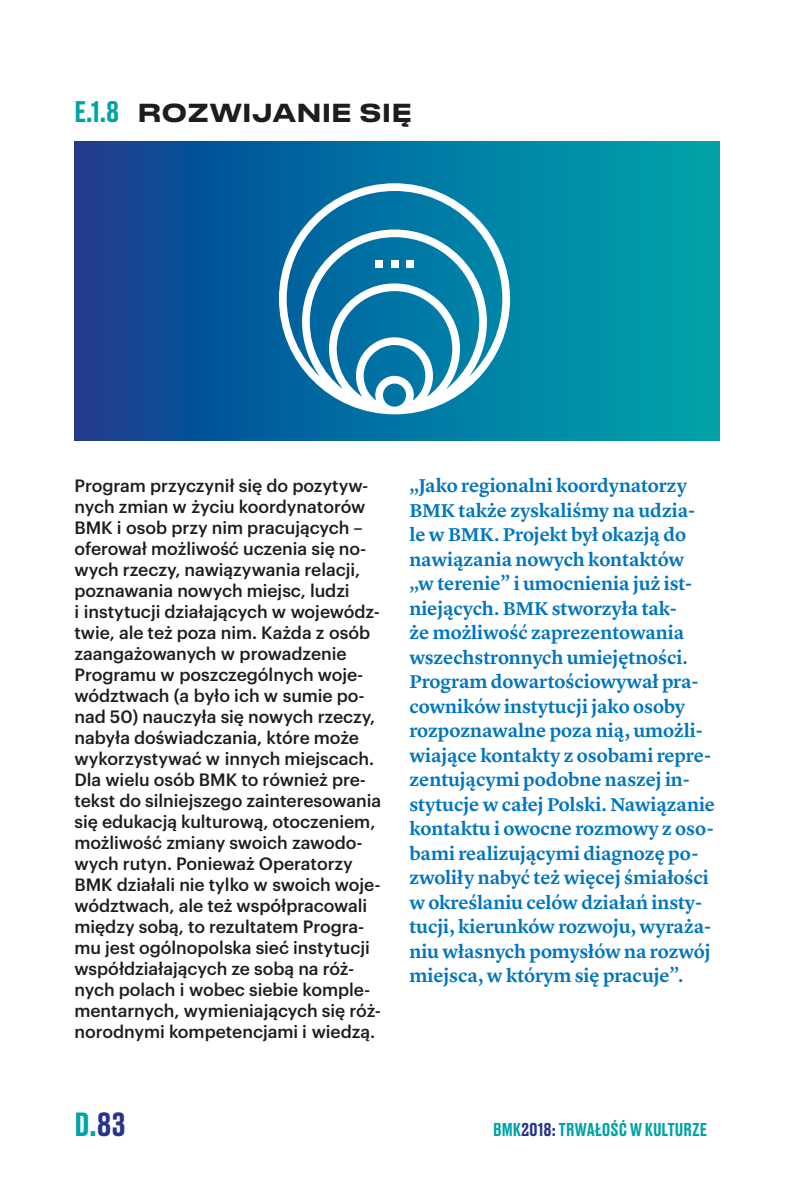
<style>
.page{position:relative;width:794px;height:1191px;background:#fff}
.page>*{position:absolute;margin:0;border:0;box-sizing:border-box;transform-origin:0 0}
.t1{font:500 31.5px "Druk Text";color:#00a3a6}
.t2{font:500 24.5px "Druk Text Wide";color:#1d1d1b}
.t3{font:600 19.25px/24.5px "Lyon Text";color:#0075bf}
.t4{font:500 17.5px/21px "Graphik";color:#1d1d1b}
.t5{font:500 17.5px "Druk Text";color:#00a3a6}
.s1{font-family:"Druk Text";font-size:28px;color:#00a3a6}
.s2{color:#28348b}
</style>
<div class="page">
<svg style="left:74px;top:141px;width:645px;height:299px;background:#05719f"></svg>
<svg style="left:279px;top:183px;width:231px;height:231px"></svg>
<div style="left:375px;top:260px;width:8px;height:8px;background:#fff"></div>
<div style="left:391px;top:260px;width:7px;height:8px;background:#fff"></div>
<div style="left:406px;top:260px;width:8px;height:8px;background:#fff"></div>
<h2 class="t2" style="left:74px;top:92px;width:339px"><span class="s1">E.1.8</span> ROZWIJANIE SIĘ</h2>
<p class="t4" style="left:74px;top:473px;width:308px">Program przyczynił się do pozytyw&shy;nych zmian w życiu koordynatorów BMK i osob przy nim pracujących – oferował możliwość uczenia się no&shy;wych rzeczy, nawiązywania relacji, poznawania nowych miejsc, ludzi<br>i instytucji działających w wojewódz&shy;twie, ale też poza nim. Każda z osób zaangażowanych w prowadzenie Programu w poszczególnych woje&shy;wództwach (a było ich w sumie po&shy;nad 50) nauczyła się nowych rzeczy, nabyła doświadczania, które może wykorzystywać w innych miejscach.<br>Dla wielu osób BMK to również pre&shy;tekst do silniejszego zainteresowania się edukacją kulturową, otoczeniem, możliwość zmiany swoich zawodo&shy;wych rutyn. Ponieważ Operatorzy BMK działali nie tylko w swoich woje&shy;wództwach, ale też współpracowali między sobą, to rezultatem Progra&shy;mu jest ogólnopolska sieć instytucji współdziałających ze sobą na róż&shy;nych polach i wobec siebie komple&shy;mentarnych, wymieniających się róż&shy;norodnymi kompetencjami i wiedzą.</p>
<p class="t3" style="left:409px;top:472px;width:307px">„Jako regionalni koordynatorzy<br>BMK także zyskaliśmy na udzia&shy;le w BMK. Projekt był okazją do nawiązania nowych kontaktów<br>„w terenie” i umocnienia już ist&shy;niejących. BMK stworzyła tak-<br>że możliwość zaprezentowania wszechstronnych umiejętności.<br>Program dowartościowywał pra&shy;cowników instytucji jako osoby rozpoznawalne poza nią, umożli&shy;wiające kontakty z osobami repre&shy;zentującymi podobne naszej in&shy;stytucje w całej Polski. Nawiązanie kontaktu i owocne rozmowy z oso&shy;bami realizującymi diagnozę po&shy;zwoliły nabyć też więcej śmiałości w określaniu celów działań insty&shy;tucji, kierunków rozwoju, wyraża&shy;niu własnych pomysłów na rozwój miejsca, w którym się pracuje”.</p>
<h1 class="t1" style="left:74px;top:1101px;width:53px">D.<span class="s2">83</span></h1>
<p class="t5" style="left:493px;top:1116px;width:215px">BMK<span class="s2">2018:</span> TRWAŁOŚĆ W KULTURZE</p>
</div>
